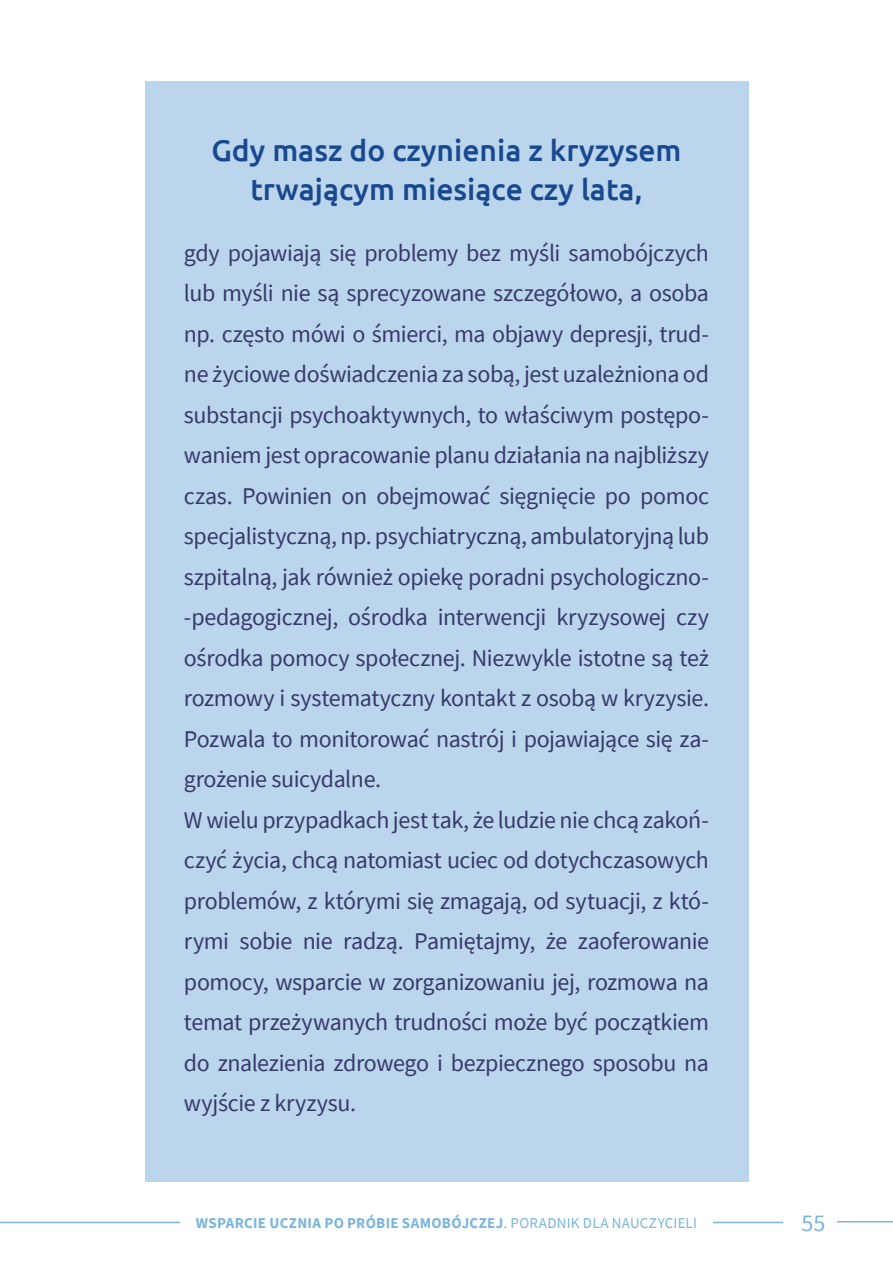
<style>
.page{position:relative;width:893px;height:1263px;background:#fff}
.page>*{position:absolute;margin:0;border:0;box-sizing:border-box;transform-origin:0 0}
._17_PKT_Subtytuły{font:500 30px "Ubuntu";color:#18488e}
._16pt_Size_Align_Left{font:24px/40.5px "Source Sans Pro";letter-spacing:-.02em;color:#363a6a;text-align:justify}
.t1{font:24px "Source Sans Pro";color:#7ab5de}
.t2{font:700 15px "Source Sans Pro";letter-spacing:.015em;color:#7ab5de}
.s1{font-weight:400}
</style>
<div class="page">
<div style="left:145px;top:81px;width:603px;height:1100px;background:#bad5ec"></div>
<hr style="left:0;top:1222px;width:180px;height:1px;background:#7ab5de">
<hr style="left:713px;top:1222px;width:70px;height:1px;background:#7ab5de">
<hr style="left:837px;top:1221px;width:56px;height:1px;background:#7ab5de">
<p class="_17_PKT_Subtytuły" style="left:211px;top:131px;width:472px">Gdy masz do czynienia z kryzysem</p>
<p class="_17_PKT_Subtytuły" style="left:250px;top:170px;width:394px">trwającym miesiące czy lata,</p>
<p class="_16pt_Size_Align_Left" style="left:184px;top:232px;width:527px">gdy pojawiają się problemy bez myśli samobójczych lub myśli nie są sprecyzowane szczegółowo, a osoba np. często mówi o śmierci, ma objawy depresji, trud&shy;ne życiowe doświadczenia za sobą, jest uzależniona od substancji psychoaktywnych, to właściwym postępo&shy;waniem jest opracowanie planu działania na najbliższy czas. Powinien on obejmować sięgnięcie po pomoc specjalistyczną, np. psychiatryczną, ambulatoryjną lub szpitalną, jak również opiekę poradni psychologiczno--pedagogicznej, ośrodka interwencji kryzysowej czy ośrodka pomocy społecznej. Niezwykle istotne są też rozmowy i systematyczny kontakt z osobą w kryzysie.<br>Pozwala to monitorować nastrój i pojawiające się za&shy;grożenie suicydalne.</p>
<p class="_16pt_Size_Align_Left" style="left:184px;top:799px;width:527px">W wielu przypadkach jest tak, że ludzie nie chcą zakoń&shy;czyć życia, chcą natomiast uciec od dotychczasowych problemów, z którymi się zmagają, od sytuacji, z któ&shy;rymi sobie nie radzą. Pamiętajmy, że zaoferowanie pomocy, wsparcie w zorganizowaniu jej, rozmowa na temat przeżywanych trudności może być początkiem do znalezienia zdrowego i bezpiecznego sposobu na wyjście z kryzysu.</p>
<p class="t2" style="left:196px;top:1213px;width:502px">WSPARCIE UCZNIA PO PRÓBIE SAMOBÓJCZEJ<span class="s1">. PORADNIK DLA NAUCZYCIELI</span></p>
<p class="t1" style="left:801px;top:1207px;width:26px">55</p>
</div>
